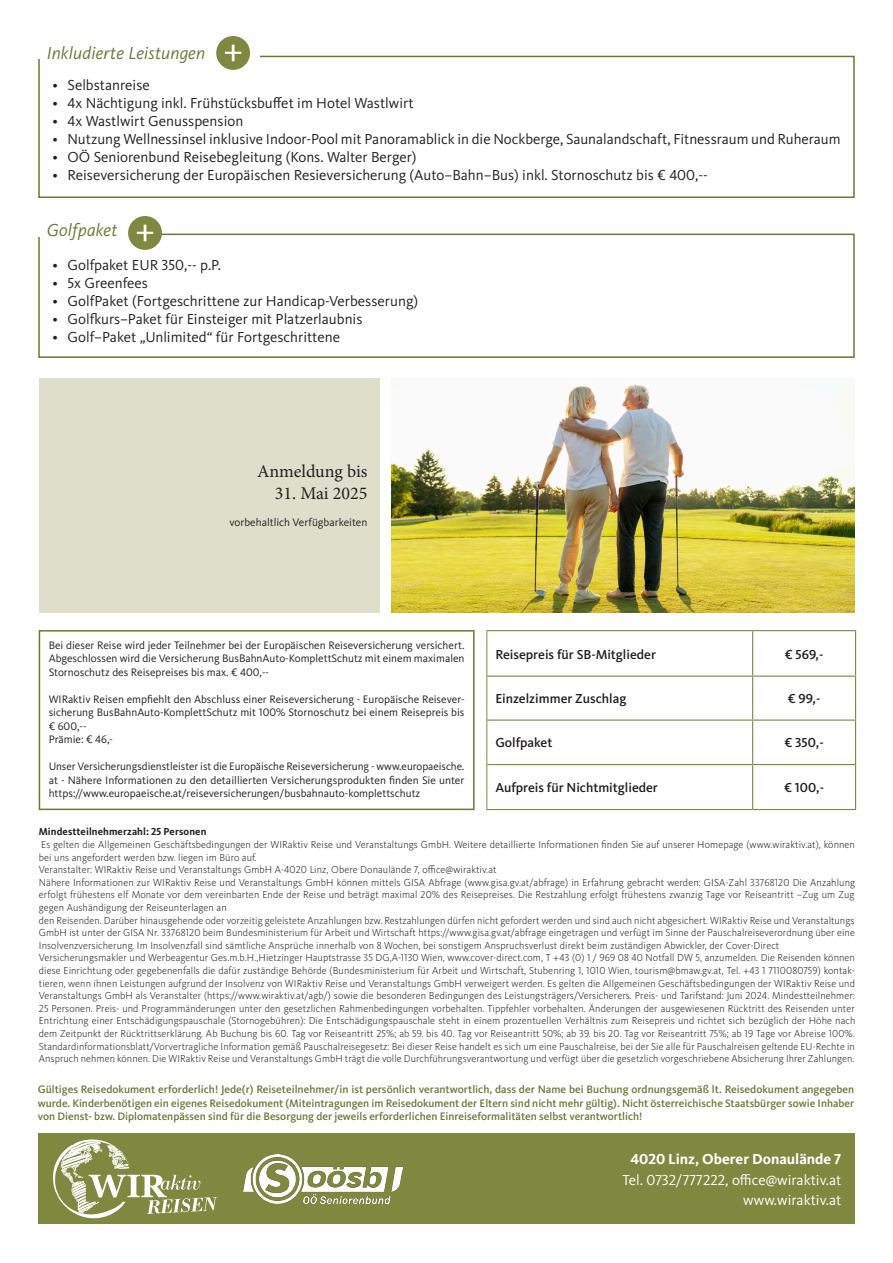
<style>
.page{position:relative;width:893px;height:1263px;background:#fff}
.page>*{position:absolute;margin:0;border:0;box-sizing:border-box;transform-origin:0 0}
.t1{font:italic 18px "Kievit OT";letter-spacing:.01em;color:#6d7734}
.t2{font:18px "Minion Pro";letter-spacing:-.005em;color:#231f20}
.t3{font:15px "Kievit OT";color:#231f20}
.t4{font:15px/20.5px "Kievit OT";color:#fff;text-align:right}
.t5{font:700 15px "Kievit OT";color:#fff}
.t6{font:500 13.5px "Kievit OT";color:#231f20}
.t7{font:11.25px/13.5px "Kievit OT";color:#231f20;text-align:justify}
.t8{font:500 11.25px/13.5px "Kievit OT";color:#6d7734;text-align:justify}
.t9{font:300 10.5px/12.6px "Kievit OT";letter-spacing:.01em;color:#231f20}
.t10{font:700 10.5px "Kievit OT";letter-spacing:.01em;color:#231f20}
</style>
<div class="page">
<div style="left:40px;top:378px;width:340px;height:234px;background:#dedecb"></div>
<img style="left:391px;top:384px;width:464px;height:228px">
<div style="left:39px;top:630px;width:436px;height:180px;border:2px solid #6d7734"></div>
<hr style="left:486px;top:630px;width:267px;height:1px;background:#7e883e">
<hr style="left:753px;top:630px;width:103px;height:1px;background:#7e883e">
<hr style="left:752px;top:631px;width:1px;height:45px;background:#7e883e">
<hr style="left:855px;top:631px;width:1px;height:45px;background:#7e883e">
<hr style="left:487px;top:676px;width:266px;height:1px;background:#7e883e">
<hr style="left:753px;top:676px;width:103px;height:1px;background:#7e883e">
<hr style="left:752px;top:677px;width:1px;height:42px;background:#7e883e">
<hr style="left:855px;top:677px;width:1px;height:42px;background:#7e883e">
<hr style="left:487px;top:719px;width:266px;height:2px;background:#7e883e">
<hr style="left:753px;top:719px;width:103px;height:2px;background:#7e883e">
<hr style="left:752px;top:721px;width:1px;height:43px;background:#7e883e">
<hr style="left:855px;top:721px;width:1px;height:43px;background:#7e883e">
<hr style="left:487px;top:764px;width:266px;height:1px;background:#7e883e">
<hr style="left:753px;top:764px;width:103px;height:1px;background:#7e883e">
<hr style="left:752px;top:765px;width:1px;height:44px;background:#7e883e">
<hr style="left:855px;top:765px;width:1px;height:44px;background:#7e883e">
<hr style="left:486px;top:809px;width:267px;height:1px;background:#7e883e">
<hr style="left:753px;top:809px;width:103px;height:1px;background:#7e883e">
<hr style="left:486px;top:631px;width:1px;height:45px;background:#7e883e">
<hr style="left:486px;top:676px;width:1px;height:44px;background:#7e883e">
<hr style="left:486px;top:720px;width:1px;height:45px;background:#7e883e">
<hr style="left:486px;top:765px;width:1px;height:44px;background:#7e883e">
<div style="left:38px;top:1133px;width:816px;height:91px;background:#7e883e"></div>
<svg style="left:53px;top:1139px;width:164px;height:79px"></svg>
<img style="left:244px;top:1154px;width:158px;height:49px">
<div style="left:38px;top:56px;width:817px;height:142px;border:2px solid #6d7734"></div>
<div style="left:38px;top:45px;width:222px;height:14px;background:#fff"></div>
<div style="left:216px;top:36px;width:34px;height:34px;background:#7e883e;border-radius:50%"></div>
<svg style="left:225px;top:45px;width:16px;height:16px"></svg>
<div style="left:38px;top:234px;width:817px;height:124px;border:2px solid #6d7734"></div>
<div style="left:38px;top:223px;width:102px;height:13px;background:#fff"></div>
<div style="left:128px;top:216px;width:34px;height:34px;background:#7e883e;border-radius:50%"></div>
<svg style="left:137px;top:225px;width:16px;height:16px"></svg>
<h1 class="t1" style="left:47px;top:42px;width:160px">Inkludierte Leistungen</h1>
<h2 class="t3" style="left:53px;top:77px;width:99px">• Selbstanreise</h2>
<h2 class="t3" style="left:53px;top:95px;width:363px">• 4x Nächtigung inkl. Frühstücksbuffet im Hotel Wastlwirt</h2>
<h2 class="t3" style="left:53px;top:113px;width:192px">• 4x Wastlwirt Genusspension</h2>
<h2 class="t3" style="left:53px;top:131px;width:790px">• Nutzung Wellnessinsel inklusive Indoor-Pool mit Panoramablick in die Nockberge, Saunalandschaft, Fitnessraum und Ruheraum</h2>
<h2 class="t3" style="left:53px;top:149px;width:366px">• OÖ Seniorenbund Reisebegleitung (Kons. Walter Berger)</h2>
<h2 class="t3" style="left:53px;top:167px;width:657px">• Reiseversicherung der Europäischen Resieversicherung (Auto–Bahn–Bus) inkl. Stornoschutz bis € 400,--</h2>
<h1 class="t1" style="left:47px;top:220px;width:72px">Golfpaket</h1>
<h2 class="t3" style="left:53px;top:257px;width:170px">• Golfpaket EUR 350,-- p.P.</h2>
<h2 class="t3" style="left:53px;top:275px;width:97px">• 5x Greenfees</h2>
<h2 class="t3" style="left:53px;top:293px;width:367px">• GolfPaket (Fortgeschrittene zur Handicap-Verbesserung)</h2>
<h2 class="t3" style="left:53px;top:311px;width:311px">• Golfkurs–Paket für Einsteiger mit Platzerlaubnis</h2>
<h2 class="t3" style="left:53px;top:329px;width:289px">• Golf–Paket „Unlimited“ für Fortgeschrittene</h2>
<h1 class="t2" style="left:257px;top:459px;width:112px">Anmeldung bis</h1>
<h1 class="t2" style="left:275px;top:481px;width:94px">31. Mai 2025</h1>
<p class="t7" style="left:230px;top:515px;width:139px">vorbehaltlich Verfügbarkeiten</p>
<p class="t7" style="left:49px;top:638px;width:417px">Bei dieser Reise wird jeder Teilnehmer bei der Europäischen Reiseversicherung versichert.<br>Abgeschlossen wird die Versicherung BusBahnAuto-KomplettSchutz mit einem maximalen Stornoschutz des Reisepreises bis max. € 400,--</p>
<p class="t7" style="left:49px;top:692px;width:417px;text-align:left">WIRaktiv Reisen empfiehlt den Abschluss einer Reiseversicherung - Europäische Reisever&shy;sicherung BusBahnAuto-KomplettSchutz mit 100% Stornoschutz bei einem Reisepreis bis € 600,--<br>Prämie: € 46,-</p>
<p class="t7" style="left:49px;top:760px;width:417px">Unser Versicherungsdienstleister ist die Europäische Reiseversicherung - www.europaeische. at - Nähere Informationen zu den detaillierten Versicherungsprodukten finden Sie unter https://www.europaeische.at/reiseversicherungen/busbahnauto-komplettschutz</p>
<p class="t6" style="left:495px;top:646px;width:162px">Reisepreis für SB-Mitglieder</p>
<p class="t6" style="left:785px;top:646px;width:40px">€ 569,-</p>
<p class="t6" style="left:495px;top:691px;width:133px">Einzelzimmer Zuschlag</p>
<p class="t6" style="left:788px;top:691px;width:34px">€ 99,-</p>
<p class="t6" style="left:495px;top:735px;width:59px">Golfpaket</p>
<p class="t6" style="left:784px;top:735px;width:41px">€ 350,-</p>
<p class="t6" style="left:495px;top:780px;width:164px">Aufpreis für Nichtmitglieder</p>
<p class="t6" style="left:784px;top:780px;width:41px">€ 100,-</p>
<p class="t10" style="left:39px;top:826px;width:169px">Mindestteilnehmerzahl: 25 Personen</p>
<p class="t9" style="left:39px;top:838px;width:818px">Es gelten die Allgemeinen Geschäftsbedingungen der WIRaktiv Reise und Veranstaltungs GmbH. Weitere detaillierte Informationen finden Sie auf unserer Homepage (www.wiraktiv.at), können bei uns angefordert werden bzw. liegen im Büro auf.<br>Veranstalter: WIRaktiv Reise und Veranstaltungs GmbH A-4020 Linz, Obere Donaulände 7, office@wiraktiv.at<br>Nähere Informationen zur WIRaktiv Reise und Veranstaltungs GmbH können mittels GISA Abfrage (www.gisa.gv.at/abfrage) in Erfahrung gebracht werden: GISA-Zahl 33768120 Die Anzahlung erfolgt frühestens elf Monate vor dem vereinbarten Ende der Reise und beträgt maximal 20% des Reisepreises. Die Restzahlung erfolgt frühestens zwanzig Tage vor Reiseantritt –Zug um Zug gegen Aushändigung der Reiseunterlagen an<br>den Reisenden. Darüber hinausgehende oder vorzeitig geleistete Anzahlungen bzw. Restzahlungen dürfen nicht gefordert werden und sind auch nicht abgesichert. WIRaktiv Reise und Veranstaltungs GmbH ist unter der GISA Nr. 33768120 beim Bundesministerium für Arbeit und Wirtschaft https://www.gisa.gv.at/abfrage eingetragen und verfügt im Sinne der Pauschalreiseverordnung über eine Insolvenzversicherung. Im Insolvenzfall sind sämtliche Ansprüche innerhalb von 8 Wochen, bei sonstigem Anspruchsverlust direkt beim zuständigen Abwickler, der Cover-Direct Versicherungsmakler und Werbeagentur Ges.m.b.H.,Hietzinger Hauptstrasse 35 DG,A-1130 Wien, www.cover-direct.com, T +43 (0) 1 / 969 08 40 Notfall DW 5, anzumelden. Die Reisenden können diese Einrichtung oder gegebenenfalls die dafür zuständige Behörde (Bundesministerium für Arbeit und Wirtschaft, Stubenring 1, 1010 Wien, tourism@bmaw.gv.at, Tel. +43 1 7110080759) kontak&shy;tieren, wenn ihnen Leistungen aufgrund der Insolvenz von WIRaktiv Reise und Veranstaltungs GmbH verweigert werden. Es gelten die Allgemeinen Geschäftsbedingungen der WIRaktiv Reise und Veranstaltungs GmbH als Veranstalter (https://www.wiraktiv.at/agb/) sowie die besonderen Bedingungen des Leistungsträgers/Versicherers. Preis- und Tarifstand: Juni 2024. Mindestteilnehmer:<br>25 Personen. Preis- und Programmänderungen unter den gesetzlichen Rahmenbedingungen vorbehalten. Tippfehler vorbehalten. Änderungen der ausgewiesenen Rücktritt des Reisenden unter Entrichtung einer Entschädigungspauschale (Stornogebühren): Die Entschädigungspauschale steht in einem prozentuellen Verhältnis zum Reisepreis und richtet sich bezüglich der Höhe nach dem Zeitpunkt der Rücktrittserklärung. Ab Buchung bis 60. Tag vor Reiseantritt 25%; ab 59. bis 40. Tag vor Reiseantritt 50%; ab 39. bis 20. Tag vor Reiseantritt 75%; ab 19 Tage vor Abreise 100%.<br>Standardinformationsblatt/Vorvertragliche Information gemäß Pauschalreisegesetz: Bei dieser Reise handelt es sich um eine Pauschalreise, bei der Sie alle für Pauschalreisen geltende EU-Rechte in Anspruch nehmen können. Die WIRaktiv Reise und Veranstaltungs GmbH trägt die volle Durchführungsverantwortung und verfügt über die gesetzlich vorgeschriebene Absicherung Ihrer Zahlungen.</p>
<p class="t8" style="left:38px;top:1083px;width:818px">Gültiges Reisedokument erforderlich! Jede(r) Reiseteilnehmer/in ist persönlich verantwortlich, dass der Name bei Buchung ordnungsgemäß lt. Reisedokument angegeben wurde. Kinderbenötigen ein eigenes Reisedokument (Miteintragungen im Reisedokument der Eltern sind nicht mehr gültig). Nicht österreichische Staatsbürger sowie Inhaber von Dienst- bzw. Diplomatenpässen sind für die Besorgung der jeweils erforderlichen Einreiseformalitäten selbst verantwortlich!</p>
<h2 class="t5" style="left:630px;top:1150px;width:213px">4020 Linz, Oberer Donaulände 7</h2>
<h2 class="t4" style="left:622px;top:1169px;width:221px">Tel. 0732/777222, office@wiraktiv.at www.wiraktiv.at</h2>
</div>
